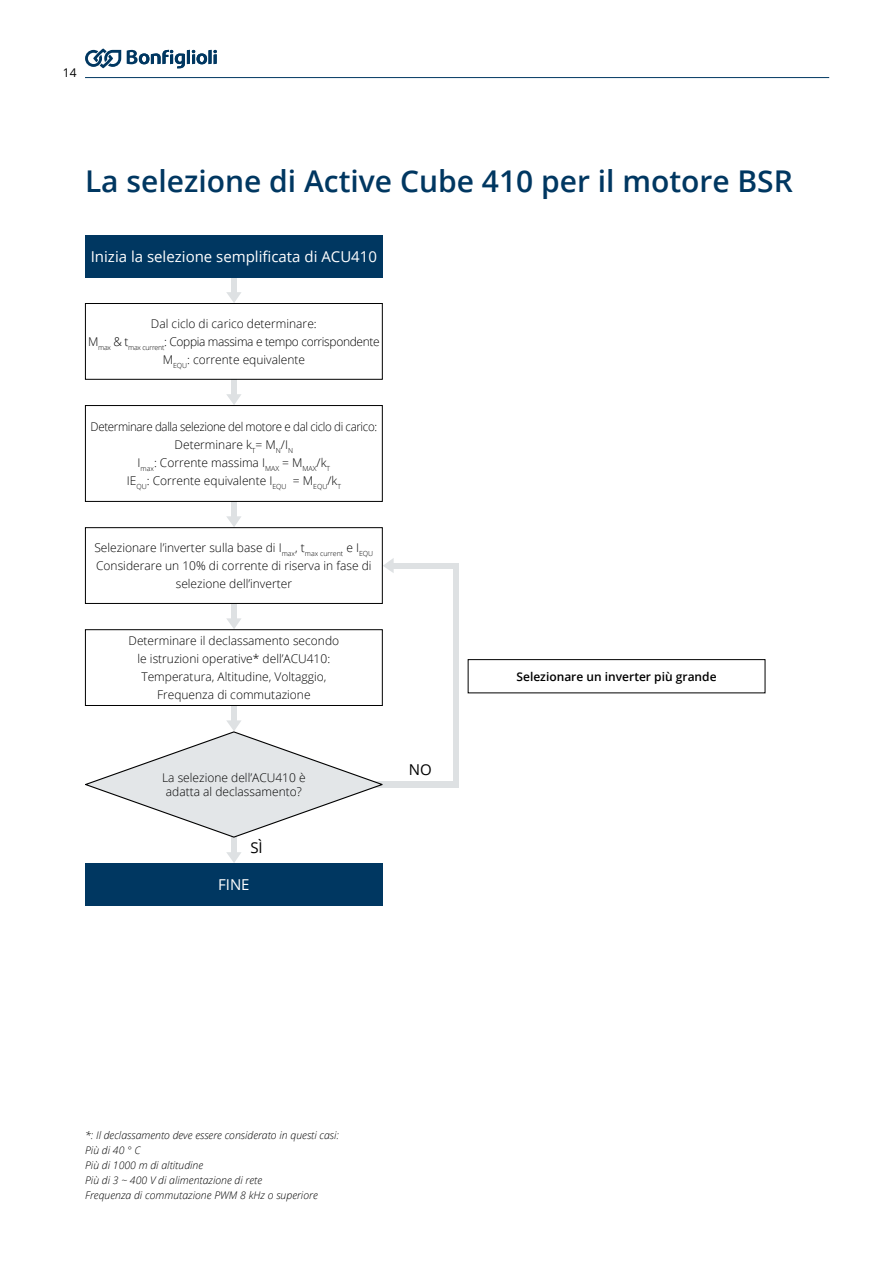
<style>
.page{position:relative;width:893px;height:1263px;background:#fff}
.page>*{position:absolute;margin:0;border:0;box-sizing:border-box;transform-origin:0 0}
.t1{font:600 30px "Open Sans";color:#003761}
.t2{font:15px "Open Sans";color:#fff}
.t3{font:15px "Open Sans";color:#000}
.t4{font:300 12px/18px "Open Sans";color:#000;text-align:center}
.t5{font:300 12px/18px "Open Sans";color:#000;text-align:center;scale:.96 1}
.t6{font:600 12px "Open Sans";color:#000}
.t7{font:12px "Open Sans";color:#000}
.t8{font:italic 300 10.5px/15px "Open Sans";color:#000}
</style>
<div class="page">
<hr style="left:85px;top:77px;width:744px;height:1px;background:#003761">
<svg style="left:85px;top:48px;width:36px;height:20px"></svg>
<svg style="left:127px;top:50px;width:90px;height:18px"></svg>
<div style="left:231px;top:700px;width:6px;height:22px;background:#dee1e3"></div>
<svg style="left:226px;top:852px;width:15px;height:11px"></svg>
<div style="left:231px;top:828px;width:6px;height:26px;background:#dee1e3"></div>
<div style="left:468px;top:659px;width:297px;height:34px;border:1px solid #000"></div>
<div style="left:363px;top:781px;width:96px;height:7px;background:#dee1e3"></div>
<div style="left:85px;top:863px;width:298px;height:43px;background:#003761"></div>
<svg style="left:85px;top:720px;width:298px;height:118px"></svg>
<svg style="left:226px;top:618px;width:15px;height:11px"></svg>
<div style="left:231px;top:598px;width:6px;height:22px;background:#dee1e3"></div>
<svg style="left:383px;top:558px;width:11px;height:15px"></svg>
<div style="left:392px;top:563px;width:67px;height:6px;background:#dee1e3"></div>
<svg style="left:226px;top:292px;width:15px;height:11px"></svg>
<div style="left:231px;top:272px;width:6px;height:22px;background:#dee1e3"></div>
<svg style="left:226px;top:394px;width:15px;height:11px"></svg>
<div style="left:231px;top:374px;width:6px;height:22px;background:#dee1e3"></div>
<div style="left:85px;top:235px;width:298px;height:43px;background:#003761"></div>
<div style="left:85px;top:303px;width:297px;height:76px;background:#fff"></div>
<div style="left:85px;top:303px;width:298px;height:77px;border:1px solid #000"></div>
<svg style="left:226px;top:516px;width:15px;height:11px"></svg>
<div style="left:231px;top:496px;width:6px;height:22px;background:#dee1e3"></div>
<div style="left:85px;top:528px;width:297px;height:75px;background:#fff"></div>
<div style="left:85px;top:527px;width:298px;height:77px;border:1px solid #000"></div>
<div style="left:85px;top:630px;width:297px;height:75px;background:#fff"></div>
<div style="left:85px;top:629px;width:298px;height:77px;border:1px solid #000"></div>
<div style="left:85px;top:405px;width:297px;height:96px;background:#fff"></div>
<div style="left:85px;top:405px;width:298px;height:97px;border:1px solid #000"></div>
<div style="left:453px;top:566px;width:6px;height:220px;background:#dee1e3"></div>
<p class="t7" style="left:63px;top:65px;width:15px">14</p>
<h1 class="t1" style="left:85px;top:161px;width:709px">La selezione di Active Cube 410 per il motore BSR</h1>
<p class="t2" style="left:91px;top:246px;width:288px">Inizia la selezione semplificata di ACU410</p>
<p class="t4" style="left:88px;top:314px;width:293px">Dal ciclo di carico determinare:<br>M<sub>max</sub> &amp; t<sub>max</sub> <sub>current</sub>: Coppia massima e tempo corrispondente<br>M<sub>EQU</sub>: corrente equivalente</p>
<p class="t5" style="left:91px;top:417px;width:300px">Determinare dalla selezione del motore e dal ciclo di carico:<br>Determinare k<sub>T</sub>= M<sub>N</sub>/I<sub>N<br></sub>I<sub>max</sub>: Corrente massima I<sub>MAX</sub> = M<sub>MAX</sub>/k<sub>T<br></sub>IE<sub>QU</sub>: Corrente equivalente I<sub>EQU</sub> = M<sub>EQU</sub>/k<sub>T</sub></p>
<p class="t4" style="left:94px;top:538px;width:280px">Selezionare l’inverter sulla base di I<sub>max</sub>, t<sub>max</sub> <sub>current</sub> e I<sub>EQU<br></sub>Considerare un 10% di corrente di riserva in fase di selezione dell’inverter</p>
<p class="t4" style="left:129px;top:631px;width:212px">Determinare il declassamento secondo le istruzioni operative* dell’ACU410:<br>Temperatura, Altitudine, Voltaggio, Frequenza di commutazione</p>
<p class="t4" style="left:162px;top:770px;width:145px;line-height:14.4px">La selezione dell’ACU410 è adatta al declassamento?</p>
<p class="t3" style="left:250px;top:838px;width:14px">SÌ</p>
<p class="t2" style="left:218px;top:874px;width:33px">FINE</p>
<p class="t3" style="left:409px;top:759px;width:24px">NO</p>
<p class="t6" style="left:516px;top:668px;width:202px">Selezionare un inverter più grande</p>
<p class="t8" style="left:85px;top:1127px;width:256px">*: Il declassamento deve essere considerato in questi casi:<br>Più di 40 ° C<br>Più di 1000 m di altitudine<br>Più di 3 ~ 400 V di alimentazione di rete<br>Frequenza di commutazione PWM 8 kHz o superiore</p>
</div>
